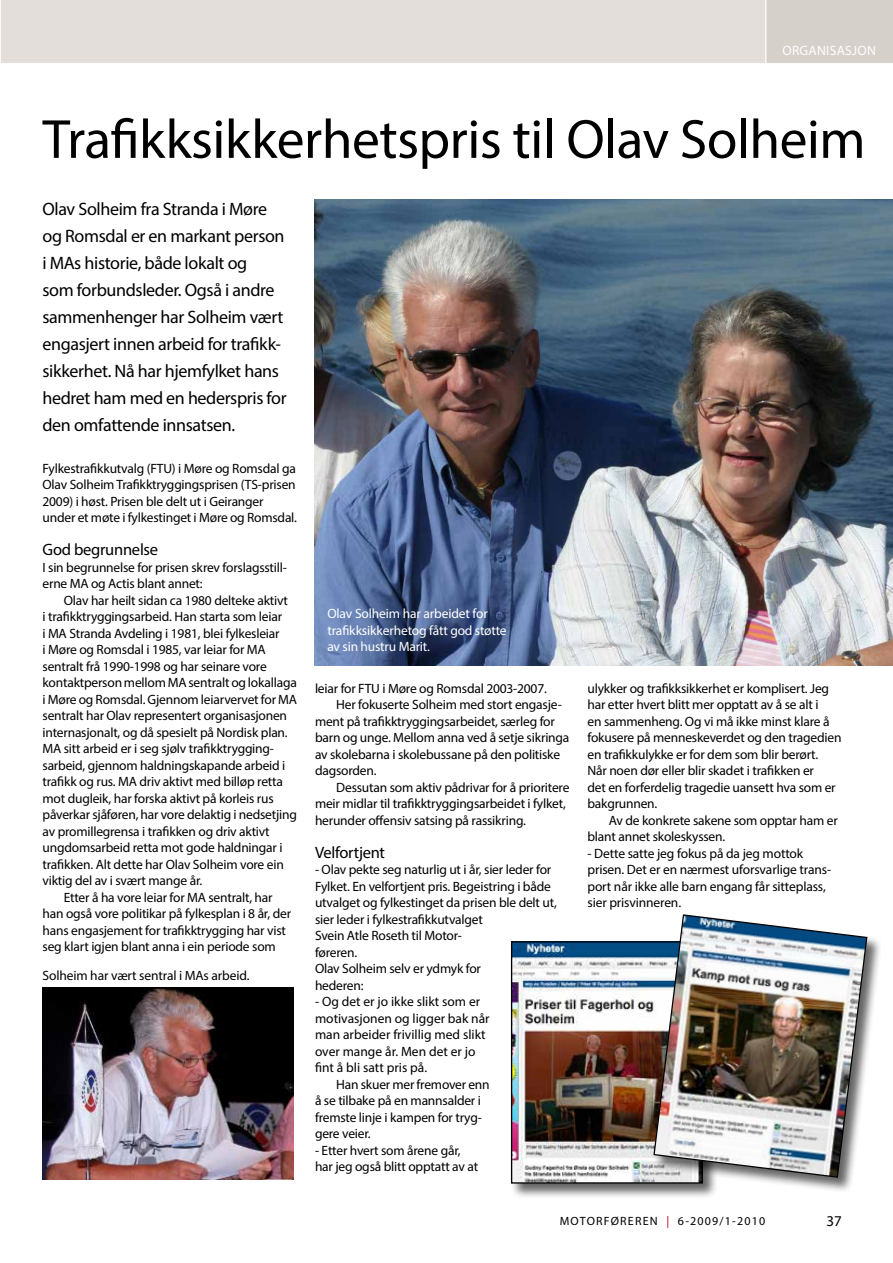
<style>
.page{position:relative;width:893px;height:1263px;background:#fff}
.page>*{position:absolute;margin:0;border:0;box-sizing:border-box;transform-origin:0 0}
.t1{font:55.5px "Myriad Pro";letter-spacing:-.01em;color:#000}
.t2{font:18px/27px "Myriad Pro";letter-spacing:-.02em;color:#000}
.t3{font:16.5px "Myriad Pro";letter-spacing:-.015em;color:#000}
.t4{font:15px "Myriad Pro";color:#000}
.t5{font:13.5px/16.5px "Myriad Pro";letter-spacing:-.015em;color:#000}
.t6{font:13.5px/16.5px "Myriad Pro";letter-spacing:-.01em;color:#fff}
.t7{font:13.5px "Myriad Pro";letter-spacing:.02em;color:#fff}
.t8{font:12px "Myriad Pro";letter-spacing:.1em;color:#000}
.s1{color:#be002f}
</style>
<div class="page">
<img style="left:315px;top:200px;width:578px;height:465px">
<img style="left:43px;top:988px;width:250px;height:191px">
<div style="left:766px;top:0;width:127px;height:63px;background:#d6d0ca"></div>
<div style="left:1px;top:0;width:764px;height:63px;background:#e3deda"></div>
<div style="left:510px;top:940px;width:209px;height:259px;background:#000;opacity:.6"></div>
<img style="left:513px;top:943px;width:140px;height:238px">
<div style="left:511px;top:941px;width:192px;height:242px;border:1px solid #000"></div>
<div style="left:653px;top:914px;width:230px;height:279px;background:#000;opacity:.6"></div>
<img style="left:653px;top:914px;width:215px;height:264px">
<p class="t7" style="left:782px;top:42px;width:95px">ORGANISASJON</p>
<h1 class="t1" style="left:43px;top:105px;width:825px">Trafikksikkerhetspris til Olav Solheim</h1>
<p class="t2" style="left:43px;top:196px;width:246px">Olav Solheim fra Stranda i Møre og Romsdal er en markant person i MAs historie, både lokalt og<br>som forbundsleder. Også i andre sammenhenger har Solheim vært engasjert innen arbeid for trafikk&shy;sikkerhet. Nå har hjemfylket hans hedret ham med en hederspris for den omfattende innsatsen.</p>
<p class="t5" style="left:43px;top:460px;width:256px">Fylkestrafikkutvalg (FTU) i Møre og Romsdal ga Olav Solheim Trafikktryggingsprisen (TS-prisen 2009) i høst. Prisen ble delt ut i Geiranger under et møte i fylkestinget i Møre og Romsdal.</p>
<p class="t3" style="left:43px;top:539px;width:117px">God begrunnelse</p>
<p class="t5" style="left:43px;top:559px;width:246px">I sin begrunnelse for prisen skrev forslagsstill&shy;erne MA og Actis blant annet:</p>
<p class="t5" style="left:64px;top:592px;width:226px">Olav har heilt sidan ca 1980 delteke aktivt</p>
<p class="t5" style="left:43px;top:608px;width:241px">i trafikktryggingsarbeid. Han starta som leiar</p>
<p class="t5" style="left:43px;top:625px;width:239px">i MA Stranda Avdeling i 1981, blei fylkesleiar</p>
<p class="t5" style="left:43px;top:641px;width:225px">i Møre og Romsdal i 1985, var leiar for MA</p>
<p class="t5" style="left:43px;top:658px;width:226px">sentralt frå 1990-1998 og har seinare vore</p>
<p class="t5" style="left:43px;top:674px;width:256px">kontaktperson mellom MA sentralt og lokallaga</p>
<p class="t5" style="left:43px;top:691px;width:256px">i Møre og Romsdal. Gjennom leiarvervet for MA</p>
<p class="t5" style="left:43px;top:707px;width:246px">sentralt har Olav representert organisasjonen</p>
<p class="t5" style="left:43px;top:724px;width:247px">internasjonalt, og då spesielt på Nordisk plan.</p>
<p class="t5" style="left:43px;top:740px;width:233px">MA sitt arbeid er i seg sjølv trafikktrygging-</p>
<p class="t5" style="left:43px;top:757px;width:244px">sarbeid, gjennom haldningskapande arbeid i</p>
<p class="t5" style="left:43px;top:773px;width:242px">trafikk og rus. MA driv aktivt med billøp retta</p>
<p class="t5" style="left:43px;top:789px;width:233px">mot dugleik, har forska aktivt på korleis rus</p>
<p class="t5" style="left:43px;top:806px;width:256px">påverkar sjåføren, har vore delaktig i nedsetjing</p>
<p class="t5" style="left:43px;top:822px;width:229px">av promillegrensa i trafikken og driv aktivt</p>
<p class="t5" style="left:43px;top:839px;width:242px">ungdomsarbeid retta mot gode haldningar i</p>
<p class="t5" style="left:43px;top:855px;width:243px">trafikken. Alt dette har Olav Solheim vore ein</p>
<p class="t5" style="left:43px;top:872px;width:161px">viktig del av i svært mange år.</p>
<p class="t5" style="left:64px;top:888px;width:210px">Etter å ha vore leiar for MA sentralt, har</p>
<p class="t5" style="left:43px;top:905px;width:250px">han også vore politikar på fylkesplan i 8 år, der</p>
<p class="t5" style="left:43px;top:921px;width:245px">hans engasjement for trafikktrygging har vist</p>
<p class="t5" style="left:43px;top:938px;width:235px">seg klart igjen blant anna i ein periode som</p>
<p class="t5" style="left:43px;top:967px;width:208px">Solheim har vært sentral i MAs arbeid.</p>
<p class="t6" style="left:327px;top:605px;width:181px">Olav Solheim har arbeidet for trafikksikkerhetog fått god støtte av sin hustru Marit.</p>
<p class="t5" style="left:315px;top:680px;width:233px">leiar for FTU i Møre og Romsdal 2003-2007.</p>
<p class="t5" style="left:336px;top:696px;width:227px">Her fokuserte Solheim med stort engasje-</p>
<p class="t5" style="left:315px;top:713px;width:241px">ment på trafikktryggingsarbeidet, særleg for</p>
<p class="t5" style="left:315px;top:729px;width:256px">barn og unge. Mellom anna ved å setje sikringa</p>
<p class="t5" style="left:315px;top:745px;width:247px">av skolebarna i skolebussane på den politiske</p>
<p class="t5" style="left:315px;top:762px;width:63px">dagsorden.</p>
<p class="t5" style="left:336px;top:778px;width:235px">Dessutan som aktiv pådrivar for å prioritere</p>
<p class="t5" style="left:315px;top:795px;width:252px">meir midlar til trafikktryggingsarbeidet i fylket,</p>
<p class="t5" style="left:315px;top:811px;width:213px">herunder offensiv satsing på rassikring.</p>
<p class="t3" style="left:315px;top:842px;width:72px">Velfortjent</p>
<p class="t5" style="left:315px;top:861px;width:243px">- Olav pekte seg naturlig ut i år, sier leder for<br>Fylket. En velfortjent pris. Begeistring i både utvalget og fylkestinget da prisen ble delt ut, sier leder i fylkestrafikkutvalget<br>Svein Atle Roseth til Motor-<br>føreren.<br>Olav Solheim selv er ydmyk for<br>hederen:</p>
<p class="t5" style="left:315px;top:993px;width:176px">- Og det er jo ikke slikt som er motivasjonen og ligger bak når man arbeider frivillig med slikt over mange år. Men det er jo fint å bli satt pris på.</p>
<p class="t5" style="left:315px;top:1076px;width:176px;text-indent:21px">Han skuer mer fremover enn å se tilbake på en mannsalder i fremste linje i kampen for tryg&shy;gere veier.</p>
<p class="t5" style="left:315px;top:1142px;width:165px">- Etter hvert som årene går, har jeg også blitt opptatt av at</p>
<p class="t5" style="left:587px;top:680px;width:256px">ulykker og trafikksikkerhet er komplisert. Jeg har etter hvert blitt mer opptatt av å se alt i<br>en sammenheng. Og vi må ikke minst klare å fokusere på menneskeverdet og den tragedien en trafikkulykke er for dem som blir berørt.<br>Når noen dør eller blir skadet i trafikken er<br>det en forferdelig tragedie uansett hva som er bakgrunnen.</p>
<p class="t5" style="left:587px;top:812px;width:252px;text-indent:21px">Av de konkrete sakene som opptar ham er blant annet skoleskyssen.</p>
<p class="t5" style="left:587px;top:844px;width:245px">- Dette satte jeg fokus på da jeg mottok prisen. Det er en nærmest uforsvarlige trans&shy;port når ikke alle barn engang får sitteplass, sier prisvinneren.</p>
<p class="t8" style="left:560px;top:1213px;width:207px">MOTORFØREREN <span class="s1">|</span> 6-2009/1-2010</p>
<p class="t4" style="left:827px;top:1211px;width:17px">37</p>
</div>
